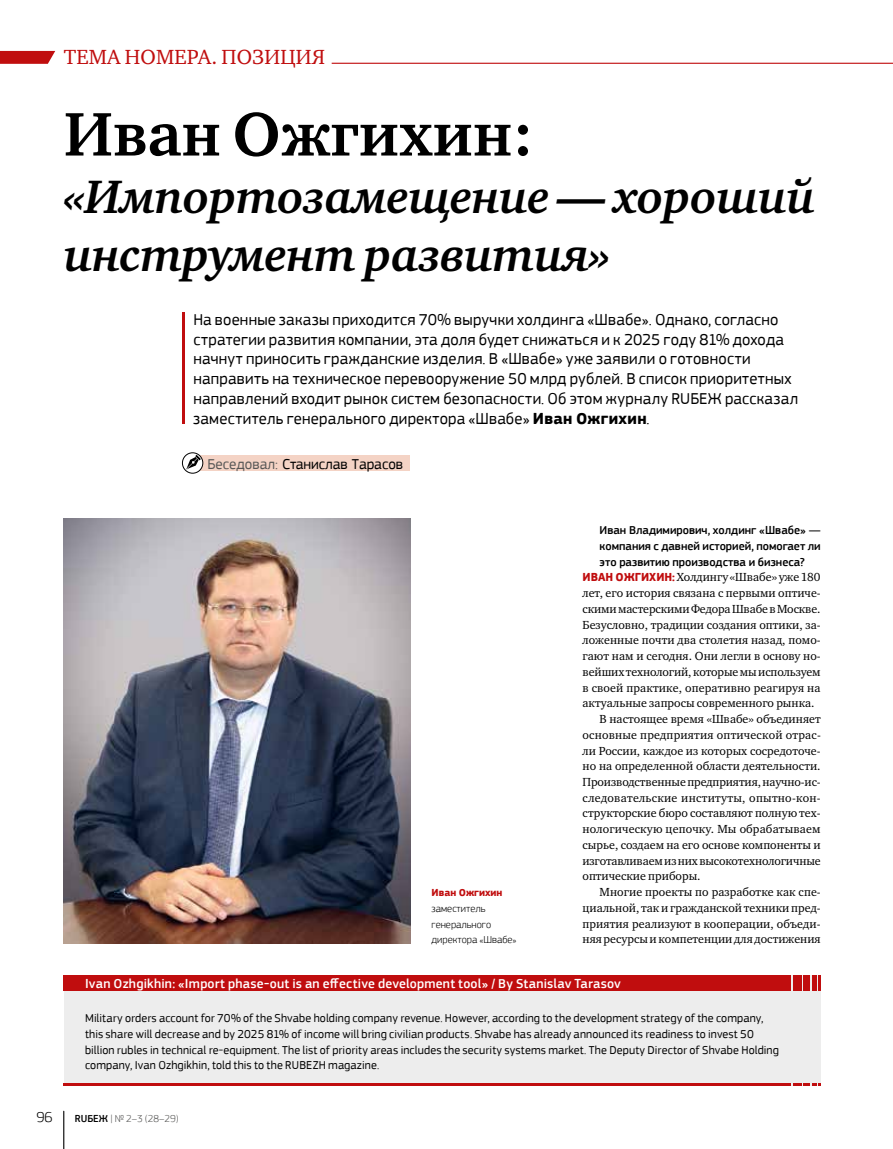
<style>
.page{position:relative;width:893px;height:1149px;background:#fff}
.page>*{position:absolute;margin:0;border:0;box-sizing:border-box;transform-origin:0 0}
.t1{font:700 63px "Charter ITC";color:#000}
.t2{font:italic 700 48px/57.6px "Charter ITC";letter-spacing:-.01em;color:#000}
.t3{font:21px "Charter ITC";letter-spacing:.01em;color:#c00d0e}
.t4{font:16.5px/19.8px "PF Square Sans Pro";letter-spacing:.015em;color:#000}
.t5{font:15px "PF Square Sans Pro";color:#000}
.t6{font:300 15px "PF Square Sans Pro";color:#000}
.t7{font:500 13.5px "PF Square Sans Pro";letter-spacing:.015em;color:#fff}
.t8{font:12px "Charter ITC";color:#000}
.t9{font:12px/15.8px "PF Square Sans Pro";letter-spacing:.01em;color:#000}
.t10{font:500 12px/15.8px "PF Square Sans Pro";color:#000;text-align:justify}
.t11{font:12px "Charter ITC";letter-spacing:.02em;color:#000}
.t12{font:300 10.5px/15.8px "PF Square Sans Pro";color:#000}
.t13{font:300 10.5px "PF Square Sans Pro";color:#575756}
.t14{font:700 10.5px "PF Square Sans Pro";color:#c00d0e}
.s1{font-weight:700}
.s2{color:#575756}
.s3{font-family:"PF Square Sans Pro";font-weight:700;color:#c00d0e}
.s4{font-weight:500;color:#000}
</style>
<div class="page">
<hr style="left:182px;top:312px;width:3px;height:111px;background:#c00d0e">
<div style="left:64px;top:974px;width:757px;height:110px;background:#ededed"></div>
<div style="left:64px;top:974px;width:727px;height:16px;background:#c00d0e"></div>
<div style="left:793px;top:974px;width:8px;height:16px;background:#c00d0e"></div>
<div style="left:804px;top:974px;width:6px;height:16px;background:#c00d0e"></div>
<hr style="left:812px;top:974px;width:4px;height:16px;background:#c00d0e">
<svg style="left:819px;top:974px;width:2px;height:16px"></svg>
<hr style="left:64px;top:1082px;width:727px;height:2px;background:#c00d0e">
<svg style="left:793px;top:1083px;width:28px;height:1px"></svg>
<div style="left:193px;top:455px;width:217px;height:16px;background:#f4d3c5"></div>
<svg style="left:182px;top:452px;width:21px;height:21px"></svg>
<div style="left:182px;top:452px;width:21px;height:21px;border:1px solid #000;border-radius:50%"></div>
<svg style="left:186px;top:454px;width:15px;height:15px"></svg>
<img style="left:64px;top:518px;width:346px;height:425px">
<hr style="left:63px;top:1110px;width:1px;height:38px;background:#000">
<hr style="left:332px;top:63px;width:561px;height:1px;background:#c00d0e">
<svg style="left:0;top:51px;width:55px;height:13px"></svg>
<h3 class="t3" style="left:64px;top:43px;width:263px">ТЕМА НОМЕРА. ПОЗИЦИЯ</h3>
<h1 class="t1" style="left:64px;top:95px;width:471px">Иван Ожгихин:</h1>
<h2 class="t2" style="left:64px;top:168px;width:753px">«Импортозамещение — хороший инструмент развития»</h2>
<p class="t4" style="left:193px;top:309px;width:606px">На военные заказы приходится 70% выручки холдинга «Швабе». Однако, согласно стратегии развития компании, эта доля будет снижаться и к 2025 году 81% дохода начнут приносить гражданские изделия. В «Швабе» уже заявили о готовности направить на техническое перевооружение 50 млрд рублей. В список приоритетных направлений входит рынок систем безопасности. Об этом журналу RUБЕЖ рассказал заместитель генерального директора «Швабе» <span class="s1">Иван Ожгихин</span>.</p>
<p class="t5" style="left:207px;top:455px;width:197px"><span class="s2">Беседовал:</span> Станислав Тарасов</p>
<p class="t14" style="left:432px;top:886px;width:72px">Иван Ожгихин</p>
<p class="t12" style="left:432px;top:900px;width:87px">заместитель генерального директора «Швабе»</p>
<p class="t10" style="left:600px;top:522px;width:223px">Иван Владимирович, холдинг «Швабе» — компания с давней историей, помогает ли это развитию производства и бизнеса?</p>
<p class="t8" style="left:583px;top:569px;width:240px"><span class="s3">ИВАН ОЖГИХИН:</span> Холдингу «Швабе» уже 180</p>
<p class="t8" style="left:583px;top:585px;width:240px">лет, его история связана с первыми оптиче-</p>
<p class="t8" style="left:583px;top:601px;width:239px">скими мастерскими Федора Швабе в Москве.</p>
<p class="t8" style="left:583px;top:616px;width:240px">Безусловно, традиции создания оптики, за-</p>
<p class="t8" style="left:583px;top:632px;width:240px">ложенные почти два столетия назад, помо-</p>
<p class="t8" style="left:583px;top:648px;width:240px">гают нам и сегодня. Они легли в основу но-</p>
<p class="t8" style="left:583px;top:664px;width:240px">вейших технологий, которые мы используем</p>
<p class="t8" style="left:583px;top:679px;width:240px">в своей практике, оперативно реагируя на</p>
<p class="t8" style="left:583px;top:695px;width:233px">актуальные запросы современного рынка.</p>
<p class="t8" style="left:600px;top:711px;width:223px">В настоящее время «Швабе» объединяет</p>
<p class="t8" style="left:583px;top:727px;width:240px">основные предприятия оптической отрас-</p>
<p class="t8" style="left:583px;top:742px;width:240px">ли России, каждое из которых сосредоточе-</p>
<p class="t8" style="left:583px;top:758px;width:240px">но на определенной области деятельности.</p>
<p class="t8" style="left:583px;top:774px;width:240px">Производственные предприятия, научно-ис-</p>
<p class="t11" style="left:583px;top:789px;width:240px">следовательские институты, опытно-кон-</p>
<p class="t8" style="left:583px;top:805px;width:240px">структорские бюро составляют полную тех-</p>
<p class="t8" style="left:583px;top:821px;width:239px">нологическую цепочку. Мы обрабатываем</p>
<p class="t8" style="left:583px;top:837px;width:240px">сырье, создаем на его основе компоненты и</p>
<p class="t8" style="left:583px;top:852px;width:240px">изготавливаем из них высокотехнологичные</p>
<p class="t8" style="left:583px;top:868px;width:120px">оптические приборы.</p>
<p class="t8" style="left:600px;top:884px;width:223px">Многие проекты по разработке как спе-</p>
<p class="t8" style="left:583px;top:900px;width:240px">циальной, так и гражданской техники пред-</p>
<p class="t8" style="left:583px;top:915px;width:240px">приятия реализуют в кооперации, объеди-</p>
<p class="t8" style="left:583px;top:931px;width:240px">няя ресурсы и компетенции для достижения</p>
<p class="t7" style="left:85px;top:975px;width:537px">Ivan Ozhgikhin: «Import phase-out is an effective development tool» / By Stanislav Tarasov</p>
<p class="t9" style="left:85px;top:1010px;width:695px">Military orders account for 70% of the Shvabe holding company revenue. However, according to the development strategy of the company, this share will decrease and by 2025 81% of income will bring civilian products. Shvabe has already announced its readiness to invest 50 billion rubles in technical re-equipment. The list of priority areas includes the security systems market. The Deputy Director of Shvabe Holding company, Ivan Ozhgikhin, told this to the RUBEZH magazine.</p>
<p class="t6" style="left:36px;top:1108px;width:18px">96</p>
<p class="t13" style="left:75px;top:1112px;width:105px"><span class="s4">RUБЕЖ</span> | № 2–3 (28–29)</p>
</div>
